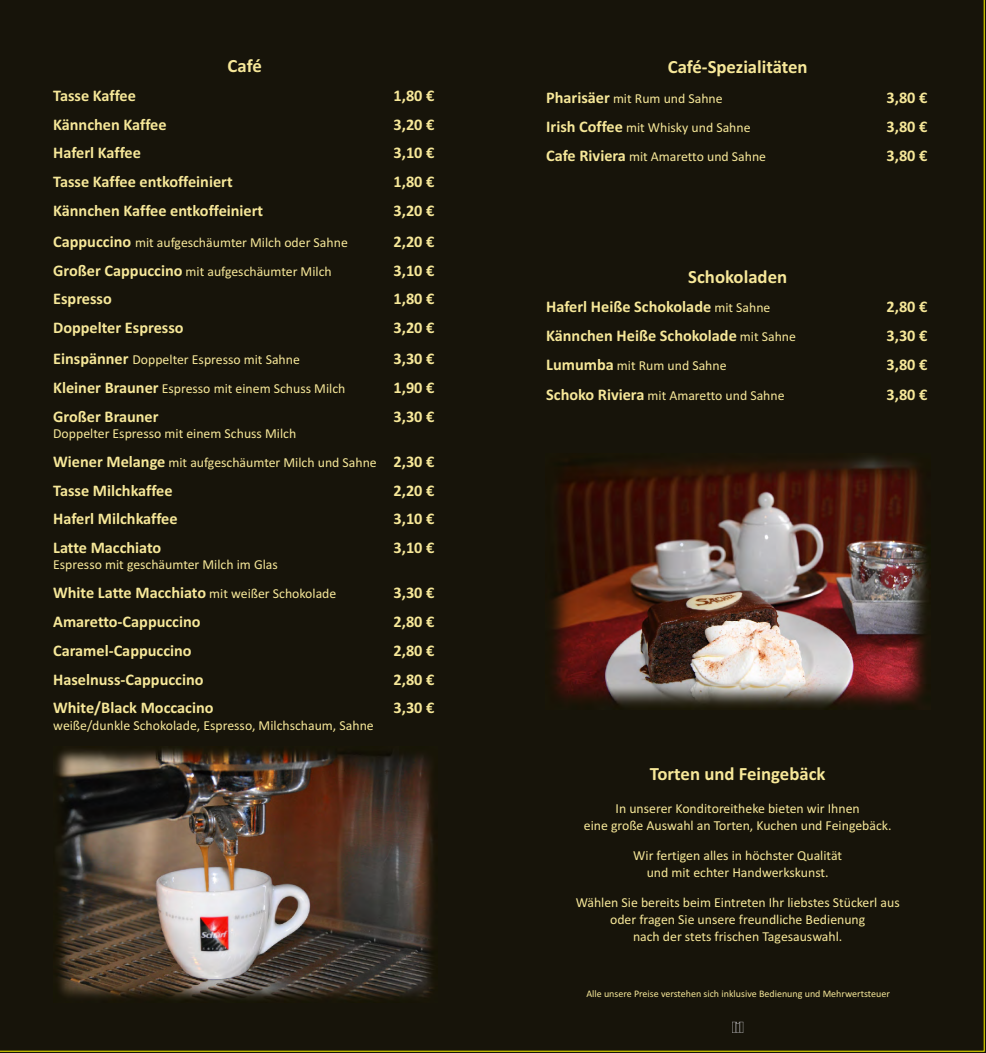
<style>
.page{position:relative;width:986px;height:1053px;background:#fff}
.page>*{position:absolute;margin:0;border:0;box-sizing:border-box;transform-origin:0 0}
.t1{font:700 18.75px "Calibri";color:#f7e899}
.t2{font:700 16.25px "Calibri";color:#f7e899}
.t3{font:13.75px/16.8px "Calibri";color:#f7e899;text-align:center}
.t4{font:10px "Calibri";color:#f7e899}
.s1{font-weight:700;font-size:16.25px}
.s2{font-weight:400;font-size:13.75px}
</style>
<div class="page">
<div style="left:0;top:0;width:984px;height:1051px;background:#17140a"></div>
<svg style="left:731px;top:1021px;width:12px;height:11px"></svg>
<img style="left:53px;top:746px;width:384px;height:256px">
<img style="left:545px;top:453px;width:384px;height:256px">
<h1 class="t1" style="left:227px;top:57px;width:36px">Café</h1>
<p class="t2" style="left:53px;top:89px;width:84px">Tasse Kaffee</p>
<p class="t2" style="left:393px;top:89px;width:42px">1,80 €</p>
<p class="t2" style="left:53px;top:117px;width:115px">Kännchen Kaffee</p>
<p class="t2" style="left:393px;top:117px;width:42px">3,20 €</p>
<p class="t2" style="left:53px;top:146px;width:89px">Haferl Kaffee</p>
<p class="t2" style="left:393px;top:146px;width:42px">3,10 €</p>
<p class="t2" style="left:53px;top:175px;width:181px">Tasse Kaffee entkoffeiniert</p>
<p class="t2" style="left:393px;top:175px;width:42px">1,80 €</p>
<p class="t2" style="left:53px;top:204px;width:211px">Kännchen Kaffee entkoffeiniert</p>
<p class="t2" style="left:393px;top:204px;width:42px">3,20 €</p>
<p class="t3" style="left:53px;top:235px;width:296px"><span class="s1">Cappuccino</span> mit aufgeschäumter Milch oder Sahne</p>
<p class="t2" style="left:393px;top:235px;width:42px">2,20 €</p>
<p class="t3" style="left:53px;top:264px;width:280px"><span class="s1">Großer Cappuccino</span> mit aufgeschäumter Milch</p>
<p class="t2" style="left:393px;top:263px;width:42px">3,10 €</p>
<p class="t2" style="left:53px;top:292px;width:60px">Espresso</p>
<p class="t2" style="left:393px;top:292px;width:42px">1,80 €</p>
<p class="t2" style="left:53px;top:321px;width:132px">Doppelter Espresso</p>
<p class="t2" style="left:393px;top:321px;width:42px">3,20 €</p>
<p class="t3" style="left:53px;top:352px;width:248px"><span class="s1">Einspänner</span> Doppelter Espresso mit Sahne</p>
<p class="t2" style="left:393px;top:352px;width:42px">3,30 €</p>
<p class="t3" style="left:53px;top:381px;width:293px"><span class="s1">Kleiner Brauner</span> Espresso mit einem Schuss Milch</p>
<p class="t2" style="left:393px;top:381px;width:42px">1,90 €</p>
<p class="t2" style="left:53px;top:409px;width:107px">Großer Brauner</p>
<p class="t2" style="left:393px;top:409px;width:42px">3,30 €</p>
<p class="t3" style="left:53px;top:420px;width:382px;line-height:28.8px;text-align:left">Doppelter Espresso mit einem Schuss Milch<br><span class="s1">Wiener Melange</span> mit aufgeschäumter Milch und Sahne <span class="s1">2,30 €</span></p>
<p class="t2" style="left:53px;top:483px;width:121px">Tasse Milchkaffee</p>
<p class="t2" style="left:393px;top:483px;width:42px">2,20 €</p>
<p class="t2" style="left:53px;top:512px;width:126px">Haferl Milchkaffee</p>
<p class="t2" style="left:393px;top:512px;width:42px">3,10 €</p>
<p class="t2" style="left:53px;top:541px;width:110px">Latte Macchiato</p>
<p class="t2" style="left:393px;top:541px;width:42px">3,10 €</p>
<p class="t3" style="left:53px;top:557px;width:226px">Espresso mit geschäumter Milch im Glas</p>
<p class="t2" style="left:53px;top:586px;width:284px">White Latte Macchiato <span class="s2">mit weißer Schokolade</span></p>
<p class="t2" style="left:393px;top:586px;width:42px">3,30 €</p>
<p class="t2" style="left:53px;top:614px;width:149px">Amaretto-Cappuccino</p>
<p class="t2" style="left:393px;top:614px;width:42px">2,80 €</p>
<p class="t2" style="left:53px;top:643px;width:140px">Caramel-Cappuccino</p>
<p class="t2" style="left:393px;top:643px;width:42px">2,80 €</p>
<p class="t2" style="left:53px;top:672px;width:152px">Haselnuss-Cappuccino</p>
<p class="t2" style="left:393px;top:672px;width:42px">2,80 €</p>
<p class="t2" style="left:53px;top:701px;width:162px">White/Black Moccacino</p>
<p class="t2" style="left:393px;top:701px;width:42px">3,30 €</p>
<p class="t3" style="left:53px;top:717px;width:322px">weiße/dunkle Schokolade, Espresso, Milchschaum, Sahne</p>
<h1 class="t1" style="left:667px;top:59px;width:141px">Café-Spezialitäten</h1>
<p class="t3" style="left:546px;top:84px;width:206px;line-height:29.2px;text-align:left"><span class="s1">Pharisäer</span> mit Rum und Sahne<br><span class="s1">Irish Coffee</span> mit Whisky und Sahne</p>
<p class="t2" style="left:886px;top:90px;width:42px">3,80 €</p>
<p class="t2" style="left:886px;top:120px;width:42px">3,80 €</p>
<p class="t3" style="left:546px;top:149px;width:221px"><span class="s1">Cafe Riviera</span> mit Amaretto und Sahne</p>
<p class="t2" style="left:886px;top:149px;width:42px">3,80 €</p>
<h1 class="t1" style="left:688px;top:268px;width:100px">Schokoladen</h1>
<p class="t2" style="left:546px;top:300px;width:226px">Haferl Heiße Schokolade <span class="s2">mit Sahne</span></p>
<p class="t2" style="left:886px;top:300px;width:42px">2,80 €</p>
<p class="t2" style="left:546px;top:329px;width:251px">Kännchen Heiße Schokolade <span class="s2">mit Sahne</span></p>
<p class="t2" style="left:886px;top:329px;width:42px">3,30 €</p>
<p class="t3" style="left:546px;top:358px;width:182px"><span class="s1">Lumumba</span> mit Rum und Sahne</p>
<p class="t2" style="left:886px;top:358px;width:42px">3,80 €</p>
<p class="t3" style="left:546px;top:388px;width:240px"><span class="s1">Schoko Riviera</span> mit Amaretto und Sahne</p>
<p class="t2" style="left:886px;top:387px;width:42px">3,80 €</p>
<h1 class="t1" style="left:649px;top:766px;width:177px">Torten und Feingebäck</h1>
<p class="t3" style="left:583px;top:801px;width:309px">In unserer Konditoreitheke bieten wir Ihnen<br>eine große Auswahl an Torten, Kuchen und Feingebäck.</p>
<p class="t3" style="left:633px;top:848px;width:210px">Wir fertigen alles in höchster Qualität und mit echter Handwerkskunst.</p>
<p class="t3" style="left:575px;top:895px;width:325px">Wählen Sie bereits beim Eintreten Ihr liebstes Stückerl aus oder fragen Sie unsere freundliche Bedienung<br>nach der stets frischen Tagesauswahl.</p>
<p class="t4" style="left:586px;top:988px;width:305px">Alle unsere Preise verstehen sich inklusive Bedienung und Mehrwertsteuer</p>
</div>
